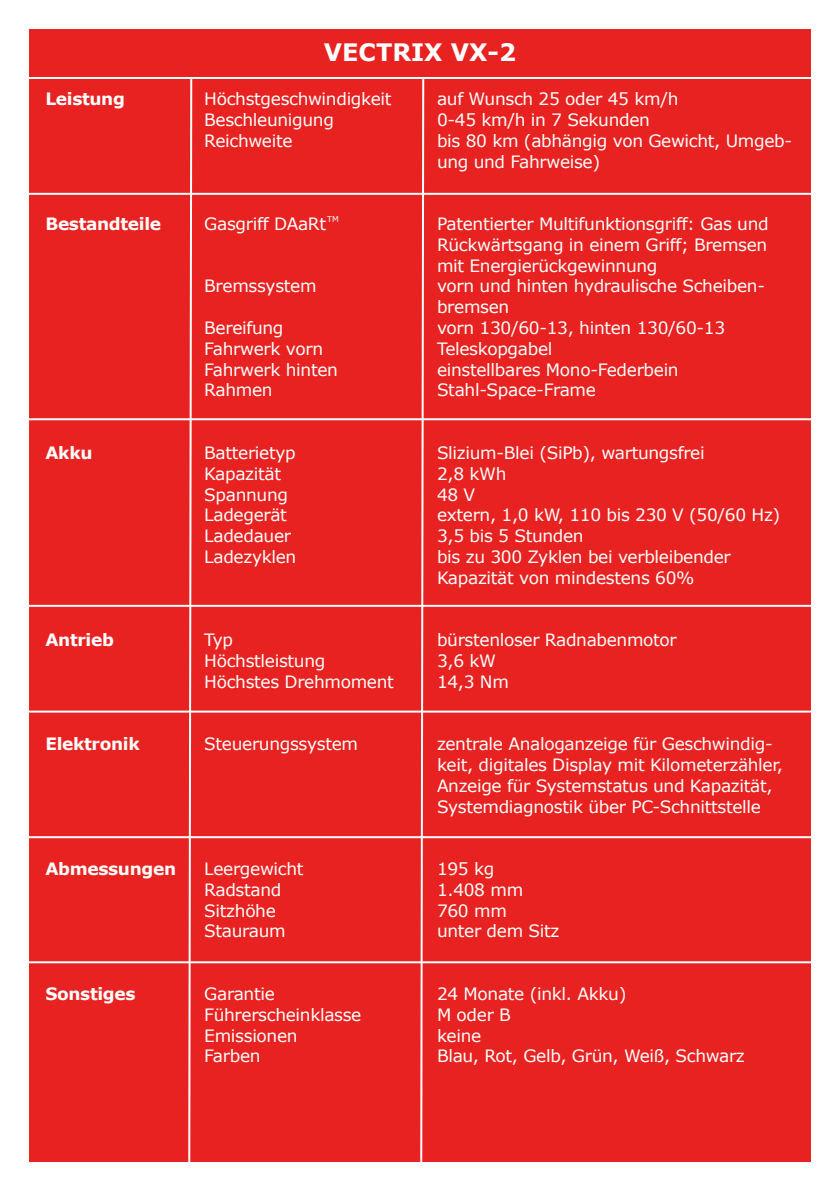
<style>
.page{position:relative;width:840px;height:1191px;background:#fff}
.page>*{position:absolute;margin:0;border:0;box-sizing:border-box;transform-origin:0 0}
.t1{font:700 24px "Verdana";color:#fff}
.t2{font:17px/20.8px "Verdana";letter-spacing:-.02em;color:#fff}
.t3{font:700 17px "Verdana";letter-spacing:-.02em;color:#fff}
.t4{font:8px "Verdana";color:#fff}
</style>
<div class="page">
<div style="left:29px;top:29px;width:781px;height:1132px;background:#e82220"></div>
<hr style="left:14px;top:77px;width:811px;height:2px;background:#fff">
<hr style="left:23px;top:193px;width:810px;height:2px;background:#fff">
<hr style="left:14px;top:418px;width:811px;height:2px;background:#fff">
<hr style="left:7px;top:605px;width:811px;height:2px;background:#fff">
<hr style="left:14px;top:710px;width:811px;height:2px;background:#fff">
<hr style="left:14px;top:836px;width:811px;height:2px;background:#fff">
<hr style="left:14px;top:961px;width:811px;height:2px;background:#fff">
<svg style="left:187px;top:79px;width:6px;height:1083px"></svg>
<svg style="left:419px;top:79px;width:6px;height:1083px"></svg>
<p class="t3" style="left:45px;top:88px;width:81px">Leistung</p>
<p class="t1" style="left:323px;top:37px;width:194px">VECTRIX VX-2</p>
<p class="t2" style="left:204px;top:88px;width:189px">Höchstgeschwindigkeit</p>
<p class="t2" style="left:204px;top:109px;width:131px">Beschleunigung</p>
<p class="t2" style="left:204px;top:130px;width:90px">Reichweite</p>
<p class="t2" style="left:437px;top:88px;width:243px">auf Wunsch 25 oder 45 km/h</p>
<p class="t2" style="left:437px;top:109px;width:214px">0-45 km/h in 7 Sekunden</p>
<p class="t2" style="left:437px;top:130px;width:356px">bis 80 km (abhängig von Gewicht, Umgeb-</p>
<p class="t2" style="left:437px;top:150px;width:164px">ung und Fahrweise)</p>
<p class="t3" style="left:45px;top:213px;width:117px">Bestandteile</p>
<p class="t4" style="left:327px;top:214px;width:13px">TM</p>
<p class="t2" style="left:204px;top:213px;width:123px">Gasgriff DAaRt</p>
<p class="t2" style="left:204px;top:275px;width:114px">Bremssystem</p>
<p class="t2" style="left:204px;top:317px;width:81px">Bereifung</p>
<p class="t2" style="left:204px;top:338px;width:120px">Fahrwerk vorn</p>
<p class="t2" style="left:204px;top:358px;width:135px">Fahrwerk hinten</p>
<p class="t2" style="left:204px;top:379px;width:70px">Rahmen</p>
<p class="t2" style="left:437px;top:213px;width:333px">Patentierter Multifunktionsgriff: Gas und</p>
<p class="t2" style="left:437px;top:234px;width:332px">Rückwärtsgang in einem Griff; Bremsen</p>
<p class="t2" style="left:437px;top:254px;width:222px">mit Energierückgewinnung</p>
<p class="t2" style="left:437px;top:275px;width:329px">vorn und hinten hydraulische Scheiben-</p>
<p class="t2" style="left:437px;top:296px;width:74px">bremsen</p>
<p class="t2" style="left:437px;top:317px;width:289px">vorn 130/60-13, hinten 130/60-13</p>
<p class="t2" style="left:437px;top:338px;width:117px">Teleskopgabel</p>
<p class="t2" style="left:437px;top:358px;width:243px">einstellbares Mono-Federbein</p>
<p class="t2" style="left:437px;top:379px;width:160px">Stahl-Space-Frame</p>
<p class="t3" style="left:45px;top:442px;width:49px">Akku</p>
<p class="t2" style="left:204px;top:442px;width:93px">Batterietyp</p>
<p class="t2" style="left:204px;top:462px;width:78px">Kapazität</p>
<p class="t2" style="left:204px;top:483px;width:85px">Spannung</p>
<p class="t2" style="left:204px;top:504px;width:84px">Ladegerät</p>
<p class="t2" style="left:204px;top:525px;width:88px">Ladedauer</p>
<p class="t2" style="left:204px;top:546px;width:93px">Ladezyklen</p>
<p class="t2" style="left:437px;top:442px;width:269px">Slizium-Blei (SiPb), wartungsfrei</p>
<p class="t2" style="left:437px;top:462px;width:71px">2,8 kWh</p>
<p class="t2" style="left:437px;top:483px;width:40px">48 V</p>
<p class="t2" style="left:437px;top:504px;width:344px">extern, 1,0 kW, 110 bis 230 V (50/60 Hz)</p>
<p class="t2" style="left:437px;top:525px;width:148px">3,5 bis 5 Stunden</p>
<p class="t2" style="left:437px;top:546px;width:295px">bis zu 300 Zyklen bei verbleibender</p>
<p class="t2" style="left:437px;top:566px;width:259px">Kapazität von mindestens 60%</p>
<p class="t3" style="left:45px;top:629px;width:70px">Antrieb</p>
<p class="t2" style="left:204px;top:629px;width:30px">Typ</p>
<p class="t2" style="left:204px;top:650px;width:122px">Höchstleistung</p>
<p class="t2" style="left:204px;top:670px;width:191px">Höchstes Drehmoment</p>
<p class="t2" style="left:437px;top:629px;width:241px">bürstenloser Radnabenmotor</p>
<p class="t2" style="left:437px;top:650px;width:60px">3,6 kW</p>
<p class="t2" style="left:437px;top:670px;width:73px">14,3 Nm</p>
<p class="t3" style="left:45px;top:733px;width:96px">Elektronik</p>
<p class="t2" style="left:204px;top:733px;width:155px">Steuerungssystem</p>
<p class="t2" style="left:437px;top:733px;width:347px">zentrale Analoganzeige für Geschwindig&shy;keit, digitales Display mit Kilometerzähler,<br>Anzeige für Systemstatus und Kapazität,</p>
<p class="t2" style="left:437px;top:795px;width:325px">Systemdiagnostik über PC-Schnittstelle</p>
<p class="t3" style="left:45px;top:858px;width:132px">Abmessungen</p>
<p class="t2" style="left:204px;top:858px;width:101px">Leergewicht</p>
<p class="t2" style="left:204px;top:878px;width:79px">Radstand</p>
<p class="t2" style="left:204px;top:899px;width:73px">Sitzhöhe</p>
<p class="t2" style="left:204px;top:920px;width:83px">Stauraum</p>
<p class="t2" style="left:437px;top:858px;width:59px">195 kg</p>
<p class="t2" style="left:437px;top:878px;width:88px">1.408 mm</p>
<p class="t2" style="left:437px;top:899px;width:71px">760 mm</p>
<p class="t2" style="left:437px;top:920px;width:124px">unter dem Sitz</p>
<p class="t3" style="left:45px;top:983px;width:91px">Sonstiges</p>
<p class="t2" style="left:204px;top:982px;width:72px">Garantie</p>
<p class="t2" style="left:204px;top:1003px;width:158px">Führerscheinklasse</p>
<p class="t2" style="left:204px;top:1024px;width:95px">Emissionen</p>
<p class="t2" style="left:204px;top:1045px;width:58px">Farben</p>
<p class="t2" style="left:437px;top:982px;width:191px">24 Monate (inkl. Akku)</p>
<p class="t2" style="left:437px;top:1003px;width:75px">M oder B</p>
<p class="t2" style="left:437px;top:1024px;width:46px">keine</p>
<p class="t2" style="left:437px;top:1045px;width:309px">Blau, Rot, Gelb, Grün, Weiß, Schwarz</p>
</div>
